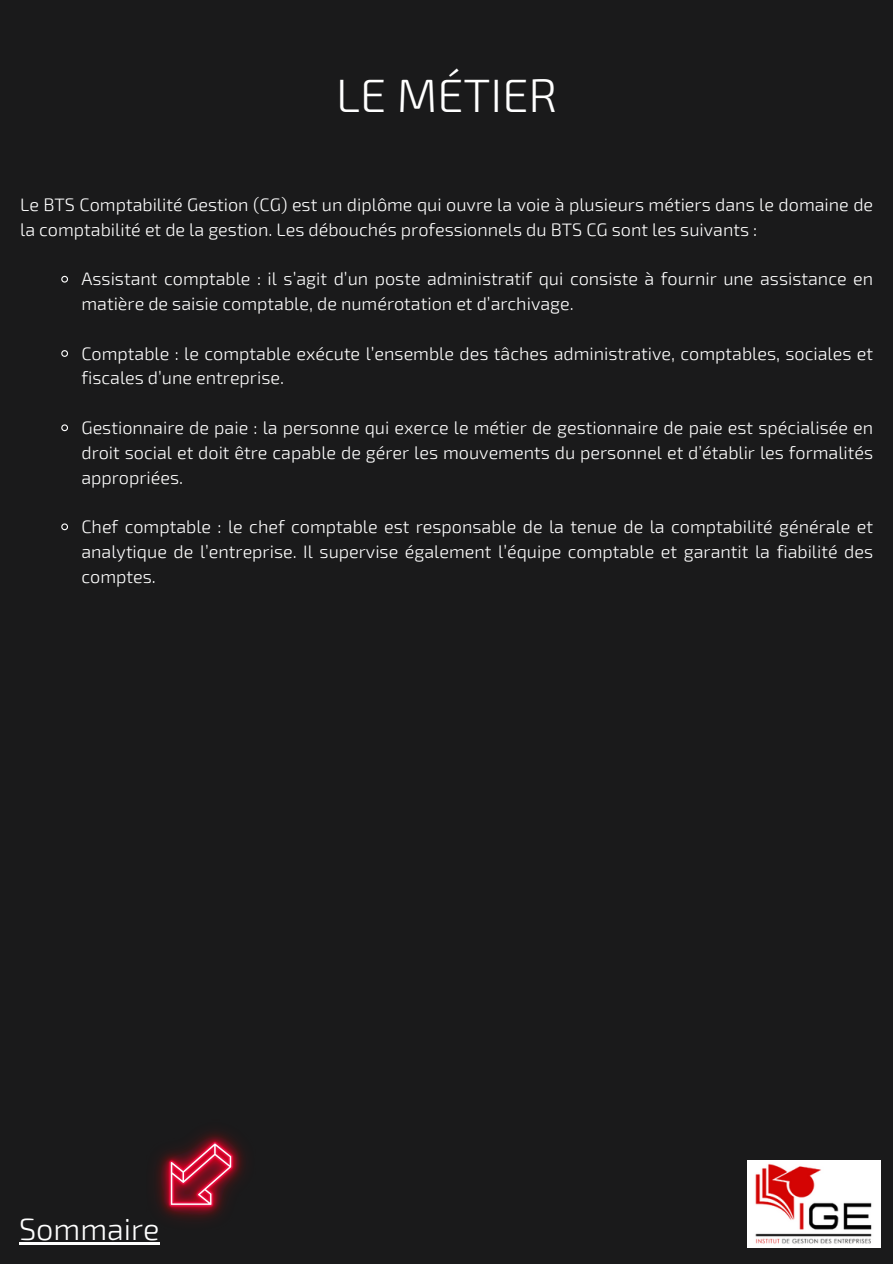
<style>
.page{position:relative;width:893px;height:1264px;background:#fff}
.page>*{position:absolute;margin:0;border:0;box-sizing:border-box;transform-origin:0 0}
.t1{font:300 46.8px "Exo 2";color:#fff}
.t2{font:300 30.6px "Exo 2";color:#fff}
.t3{font:300 18px/24.8px "Exo 2";color:#fff}
</style>
<div class="page">
<div style="left:0;top:0;width:892px;height:1263px;background:#1a1a1b"></div>
<svg style="left:61px;top:275px;width:7px;height:8px"></svg>
<svg style="left:61px;top:350px;width:7px;height:7px"></svg>
<svg style="left:61px;top:424px;width:7px;height:8px"></svg>
<svg style="left:61px;top:523px;width:7px;height:8px"></svg>
<img style="left:747px;top:1160px;width:132px;height:87px">
<hr style="left:19px;top:1241px;width:140px;height:3px;background:#fff">
<img style="left:155px;top:1131px;width:91px;height:90px">
<p class="t1" style="left:336px;top:65px;width:222px">LE MÉTIER</p>
<p class="t3" style="left:20px;top:192px;width:854px">Le BTS Comptabilité Gestion (CG) est un diplôme qui ouvre la voie à plusieurs métiers dans le domaine de la comptabilité et de la gestion. Les débouchés professionnels du BTS CG sont les suivants :</p>
<p class="t3" style="left:81px;top:266px;width:793px">Assistant comptable : il s’agit d’un poste administratif qui consiste à fournir une assistance en matière de saisie comptable, de numérotation et d’archivage.</p>
<p class="t3" style="left:81px;top:340px;width:793px">Comptable : le comptable exécute l’ensemble des tâches administrative, comptables, sociales et fiscales d’une entreprise.</p>
<p class="t3" style="left:81px;top:414px;width:793px;text-align:justify">Gestionnaire de paie : la personne qui exerce le métier de gestionnaire de paie est spécialisée en droit social et doit être capable de gérer les mouvements du personnel et d’établir les formalités appropriées.</p>
<p class="t3" style="left:81px;top:513px;width:793px;text-align:justify">Chef comptable : le chef comptable est responsable de la tenue de la comptabilité générale et analytique de l’entreprise. Il supervise également l’équipe comptable et garantit la fiabilité des comptes.</p>
<p class="t2" style="left:19px;top:1209px;width:142px">Sommaire</p>
</div>
